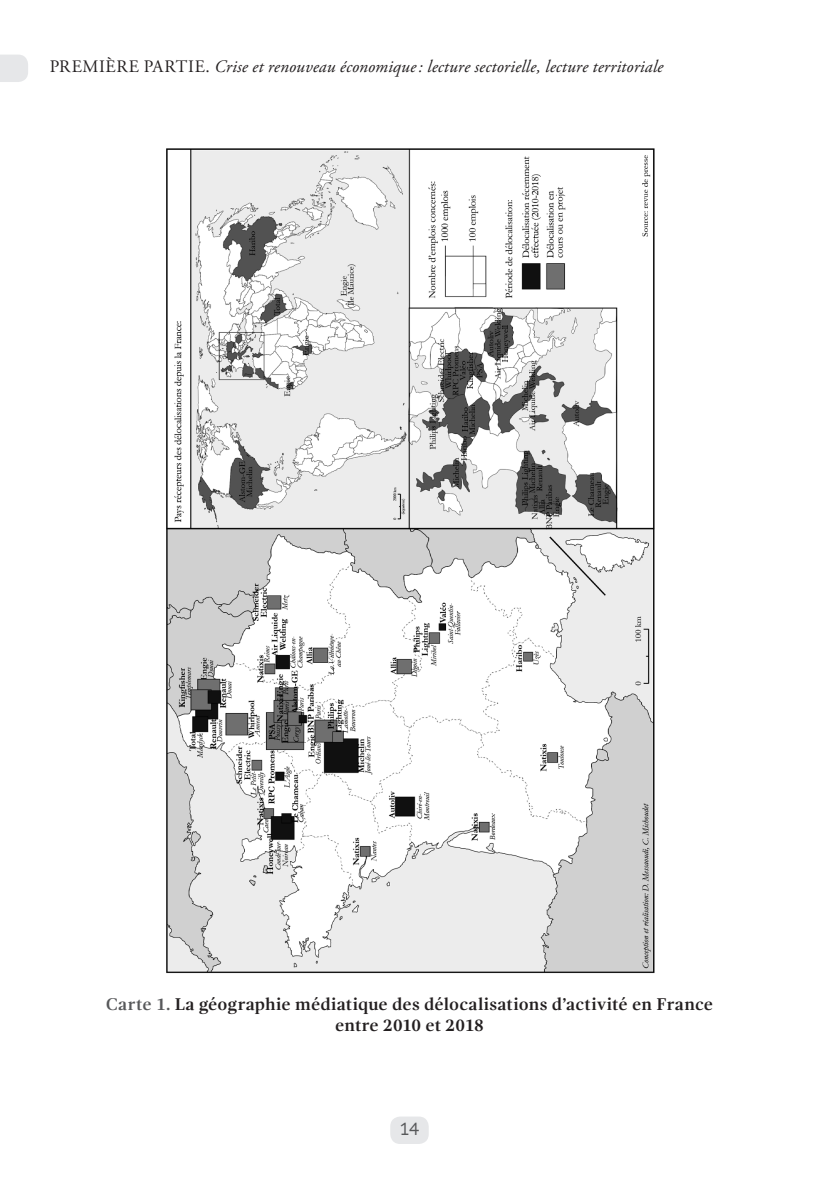
<style>
.page{position:relative;width:819px;height:1191px;background:#fff}
.page>*{position:absolute;margin:0;border:0;box-sizing:border-box;transform-origin:0 0}
.t1{font:italic 17.5px "Adobe Garamond Pro";letter-spacing:.01em;color:#231f20}
.t2{font:700 17.5px/21px "Gandhi Serif";letter-spacing:.005em;color:#231f20;text-align:center}
.t3{font:17.5px "PT Mono";color:#57585a}
.s1{font-style:normal}
.s2{color:#57585a}
</style>
<div class="page">
<div style="left:390px;top:1116px;width:38px;height:28px;background:#e6e7e9;border-radius:10px"></div>
<svg style="left:0;top:55px;width:28px;height:27px"></svg>
<img style="left:166px;top:148px;width:489px;height:825px">
<p class="t1" style="left:50px;top:56px;width:615px"><span class="s1">PREMIÈRE PARTIE.</span> Crise et renouveau économique: lecture sectorielle, lecture territoriale</p>
<p class="t2" style="left:106px;top:993px;width:608px"><span class="s2">Carte 1.</span> La géographie médiatique des délocalisations d’activité en France entre 2010 et 2018</p>
<p class="t3" style="left:399px;top:1119px;width:21px">14</p>
</div>
